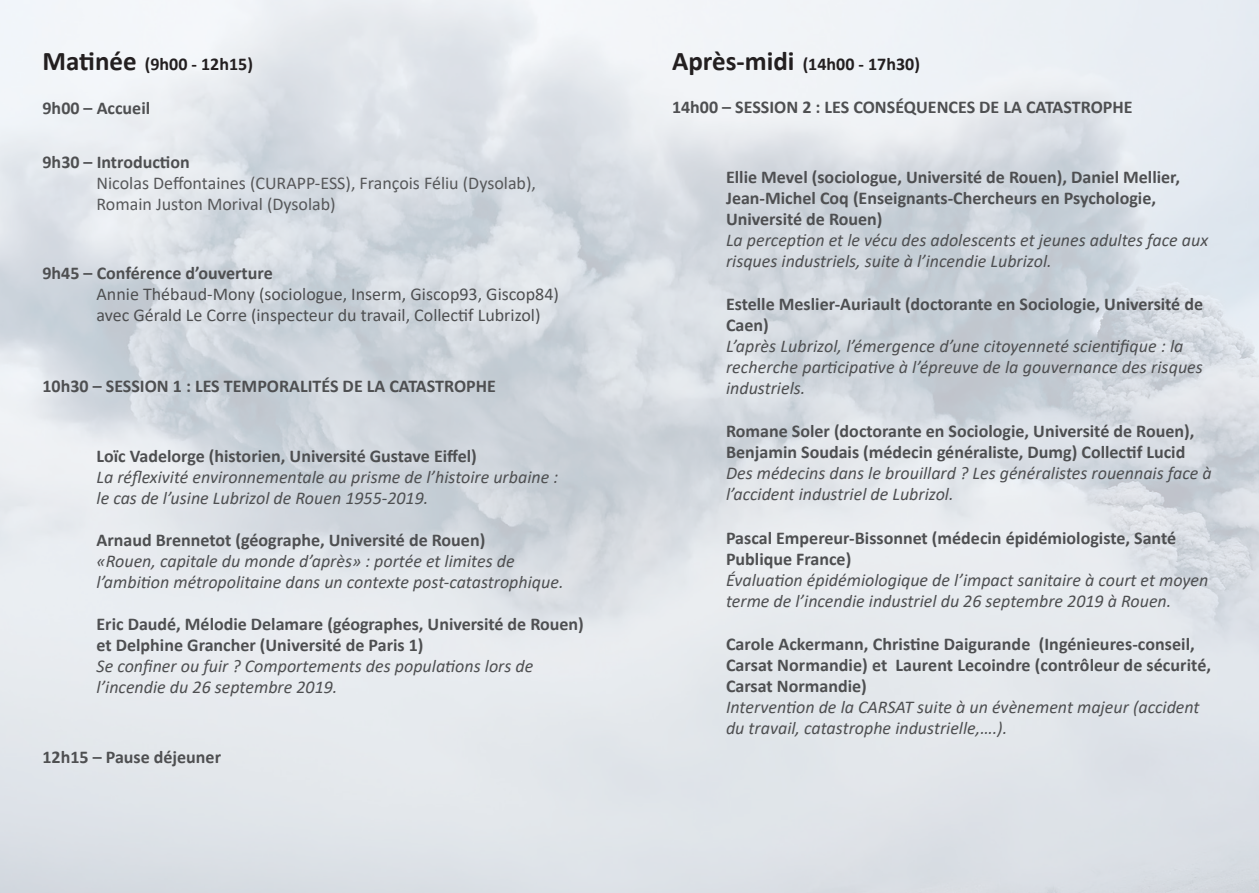
<style>
.page{position:relative;width:1259px;height:893px;background:#fff}
.page>*{position:absolute;margin:0;border:0;box-sizing:border-box;transform-origin:0 0}
.t1{font:700 18px/21px "Calibri";color:#4e4f51}
.t2{font:italic 18px/21px "Calibri";color:#4e4f51}
.t3{font:18px/21px "Calibri";color:#4e4f51}
.t4{font:18px/21px "Calibri";color:#57585a}
.t5{font:700 18px "Calibri";color:#231f20}
.s1{font-size:27px}
</style>
<div class="page">
<p class="t5" style="left:43px;top:52px;width:212px"><span class="s1">Matinée</span> (9h00 - 12h15)</p>
<p class="t1" style="left:43px;top:97px;width:109px">9h00 – Accueil</p>
<p class="t1" style="left:43px;top:151px;width:149px">9h30 – Introduction</p>
<p class="t4" style="left:97px;top:172px;width:441px">Nicolas Deffontaines (CURAPP-ESS), François Féliu (Dysolab),<br>Romain Juston Morival (Dysolab)</p>
<p class="t1" style="left:43px;top:263px;width:232px">9h45 – Conférence d’ouverture</p>
<p class="t3" style="left:97px;top:283px;width:464px">Annie Thébaud-Mony (sociologue, Inserm, Giscop93, Giscop84) avec Gérald Le Corre (inspecteur du travail, Collectif Lubrizol)</p>
<p class="t1" style="left:43px;top:375px;width:455px">10h30 – SESSION 1 : LES TEMPORALITÉS DE LA CATASTROPHE</p>
<p class="t1" style="left:97px;top:445px;width:382px">Loïc Vadelorge (historien, Université Gustave Eiffel)</p>
<p class="t2" style="left:97px;top:465px;width:463px">La réflexivité environnementale au prisme de l’histoire urbaine : le cas de l’usine Lubrizol de Rouen 1955-2019.</p>
<p class="t1" style="left:97px;top:529px;width:390px">Arnaud Brennetot (géographe, Université de Rouen)</p>
<p class="t2" style="left:97px;top:549px;width:468px">«Rouen, capitale du monde d’après» : portée et limites de l’ambition métropolitaine dans un contexte post-catastrophique.</p>
<p class="t1" style="left:97px;top:613px;width:489px">Eric Daudé, Mélodie Delamare (géographes, Université de Rouen) et Delphine Grancher (Université de Paris 1)</p>
<p class="t2" style="left:97px;top:654px;width:438px">Se confiner ou fuir ? Comportements des populations lors de l’incendie du 26 septembre 2019.</p>
<p class="t1" style="left:43px;top:746px;width:180px">12h15 – Pause déjeuner</p>
<p class="t5" style="left:672px;top:51px;width:249px"><span class="s1">Après-midi</span> (14h00 - 17h30)</p>
<p class="t1" style="left:672px;top:97px;width:462px">14h00 – SESSION 2 : LES CONSÉQUENCES DE LA CATASTROPHE</p>
<p class="t1" style="left:726px;top:166px;width:455px">Ellie Mevel (sociologue, Université de Rouen), Daniel Mellier,<br>Jean-Michel Coq (Enseignants-Chercheurs en Psychologie,<br>Université de Rouen)</p>
<p class="t2" style="left:726px;top:229px;width:483px">La perception et le vécu des adolescents et jeunes adultes face aux risques industriels, suite à l’incendie Lubrizol.</p>
<p class="t1" style="left:726px;top:293px;width:478px">Estelle Meslier-Auriault (doctorante en Sociologie, Université de<br>Caen)</p>
<p class="t2" style="left:726px;top:335px;width:478px">L’après Lubrizol, l’émergence d’une citoyenneté scientifique : la recherche participative à l’épreuve de la gouvernance des risques industriels.</p>
<p class="t1" style="left:726px;top:421px;width:470px">Romane Soler (doctorante en Sociologie, Université de Rouen),<br>Benjamin Soudais (médecin généraliste, Dumg) Collectif Lucid</p>
<p class="t2" style="left:726px;top:462px;width:487px">Des médecins dans le brouillard ? Les généralistes rouennais face à l’accident industriel de Lubrizol.</p>
<p class="t1" style="left:726px;top:527px;width:451px">Pascal Empereur-Bissonnet (médecin épidémiologiste, Santé<br>Publique France)</p>
<p class="t2" style="left:726px;top:568px;width:484px">Évaluation épidémiologique de l’impact sanitaire à court et moyen terme de l’incendie industriel du 26 septembre 2019 à Rouen.</p>
<p class="t1" style="left:726px;top:633px;width:486px">Carole Ackermann, Christine Daigurande (Ingénieures-conseil,<br>Carsat Normandie) et Laurent Lecoindre (contrôleur de sécurité,<br>Carsat Normandie)</p>
<p class="t2" style="left:726px;top:696px;width:475px">Intervention de la CARSAT suite à un évènement majeur (accident du travail, catastrophe industrielle,….).</p>
</div>
